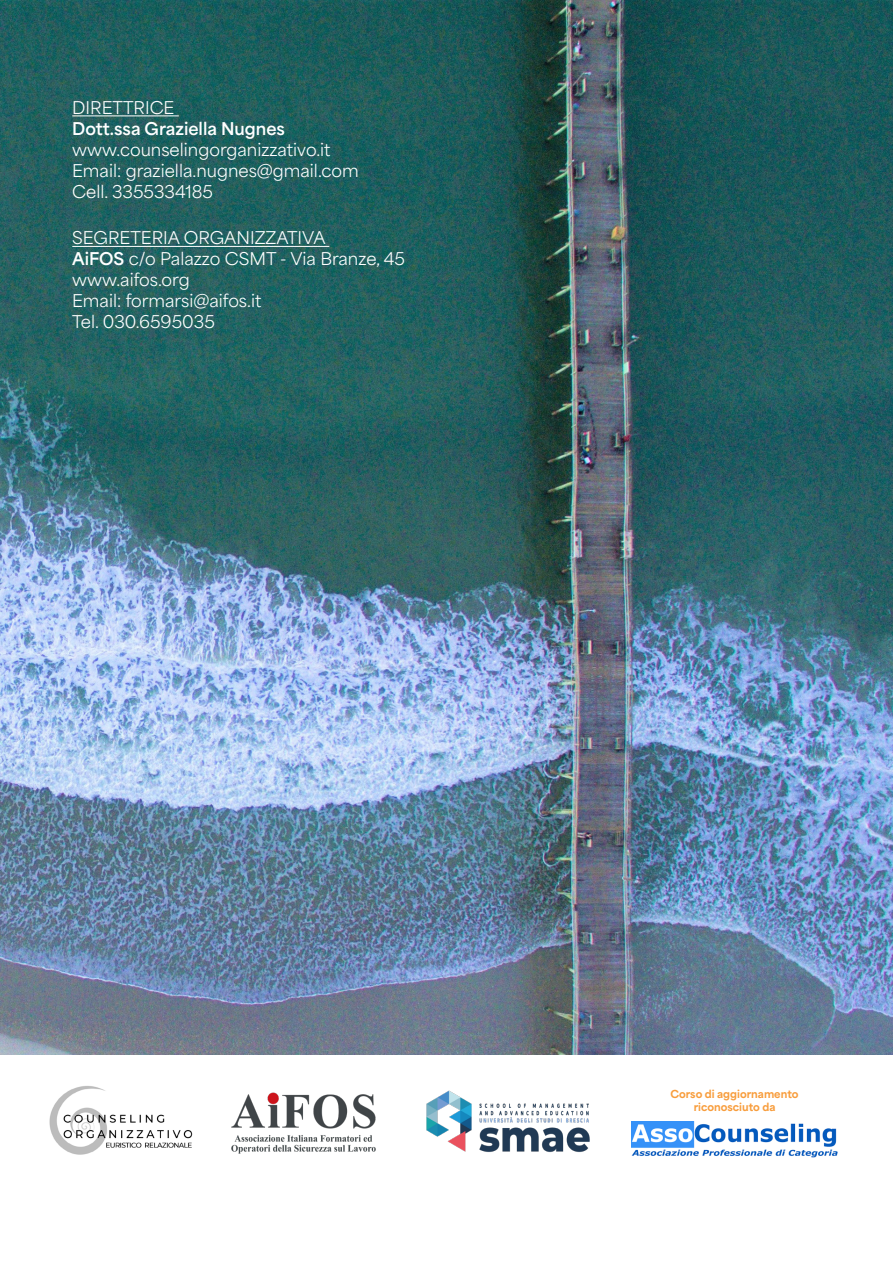
<style>
.page{position:relative;width:893px;height:1263px;background:#fff}
.page>*{position:absolute;margin:0;border:0;box-sizing:border-box;transform-origin:0 0}
.t1{font:16.5px "Area Normal";color:#fff}
.t2{font:700 16.5px "Area Normal";color:#fff}
.t3{font:800 10.35px "Area Normal";color:#f89d3c}
.s1{font-weight:700}
</style>
<div class="page">
<img style="left:0;top:0;width:893px;height:1054px">
<hr style="left:72px;top:115px;width:107px;height:1px;background:#fff">
<hr style="left:72px;top:246px;width:257px;height:1px;background:#fff">
<img style="left:231px;top:1092px;width:145px;height:61px">
<img style="left:49px;top:1086px;width:144px;height:69px">
<img style="left:426px;top:1090px;width:164px;height:63px">
<img style="left:631px;top:1121px;width:207px;height:36px">
<p class="t1" style="left:72px;top:93px;width:104px">DIRETTRICE</p>
<p class="t2" style="left:72px;top:114px;width:214px">Dott.ssa Graziella Nugnes</p>
<p class="t1" style="left:72px;top:135px;width:260px">www.counselingorganizzativo.it</p>
<p class="t1" style="left:72px;top:156px;width:288px">Email: graziella.nugnes@gmail.com</p>
<p class="t1" style="left:72px;top:177px;width:142px">Cell. 3355334185</p>
<p class="t1" style="left:72px;top:223px;width:255px">SEGRETERIA ORGANIZZATIVA</p>
<p class="t1" style="left:72px;top:244px;width:334px"><span class="s1">AiFOS</span> c/o Palazzo CSMT - Via Branze, 45</p>
<p class="t1" style="left:72px;top:265px;width:119px">www.aifos.org</p>
<p class="t1" style="left:72px;top:286px;width:191px">Email: formarsi@aifos.it</p>
<p class="t1" style="left:72px;top:307px;width:144px">Tel. 030.6595035</p>
<p class="t3" style="left:670px;top:1085px;width:130px">Corso di aggiornamento</p>
<p class="t3" style="left:694px;top:1097px;width:83px">riconosciuto da</p>
</div>
